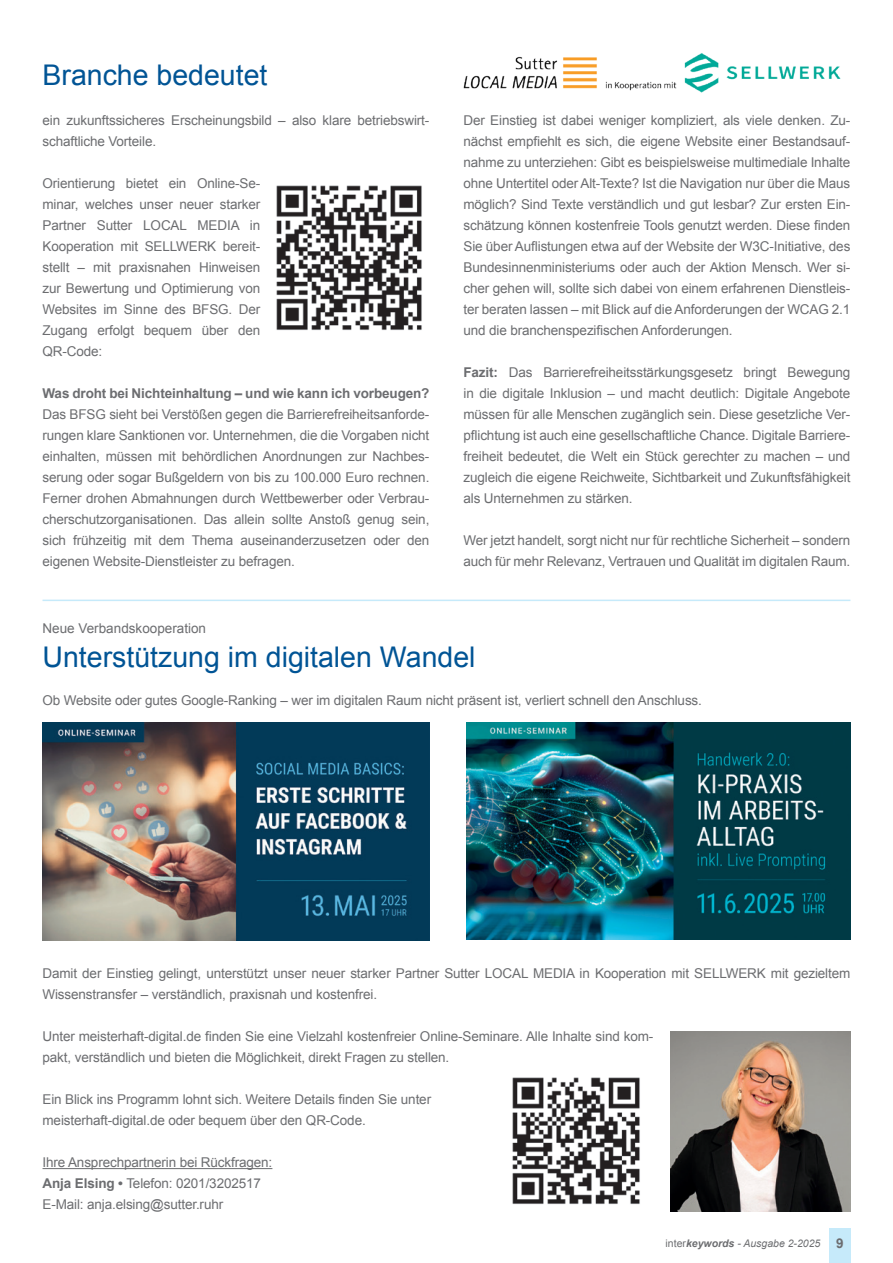
<style>
.page{position:relative;width:893px;height:1263px;background:#fff}
.page>*{position:absolute;margin:0;border:0;box-sizing:border-box;transform-origin:0 0}
.t1{font:28.5px "Arial";color:#005495}
.t2{font:13.5px/21px "Arial";letter-spacing:-.01em;color:#6c6d70}
.t3{font:700 13.5px "Arial";letter-spacing:-.01em;color:#6c6d70}
.t4{font:italic 10.5px "Arial";color:#6c6d70}
.s1{font-weight:700}
.s2{font-style:normal}
.s3{font-weight:700;font-style:normal;font-size:13.5px}
</style>
<div class="page">
<div style="left:829px;top:1228px;width:21px;height:35px;background:#c6eafa"></div>
<hr style="left:43px;top:1168px;width:229px;height:1px;background:#6c6d70">
<hr style="left:43px;top:600px;width:807px;height:1px;background:#c6eafa">
<img style="left:43px;top:723px;width:386px;height:217px">
<img style="left:466px;top:723px;width:384px;height:216px">
<img style="left:670px;top:1032px;width:180px;height:180px">
<img style="left:512px;top:1077px;width:128px;height:127px">
<img style="left:276px;top:185px;width:146px;height:145px">
<img style="left:463px;top:53px;width:378px;height:40px">
<p class="t1" style="left:43px;top:57px;width:226px">Branche bedeutet</p>
<p class="t2" style="left:43px;top:110px;width:388px">ein zukunftssicheres Erscheinungsbild – also klare betriebswirt&shy;schaftliche Vorteile.</p>
<p class="t2" style="left:43px;top:173px;width:219px;text-align:justify">Orientierung bietet ein Online-Se&shy;minar, welches unser neuer starker Partner Sutter LOCAL MEDIA in Kooperation mit SELLWERK bereit&shy;stellt – mit praxisnahen Hinweisen zur Bewertung und Optimierung von Websites im Sinne des BFSG. Der Zugang erfolgt bequem über den QR-Code:</p>
<p class="t3" style="left:43px;top:384px;width:389px">Was droht bei Nichteinhaltung – und wie kann ich vorbeugen?</p>
<p class="t2" style="left:43px;top:404px;width:388px;text-align:justify">Das BFSG sieht bei Verstößen gegen die Barrierefreiheitsanforde&shy;rungen klare Sanktionen vor. Unternehmen, die die Vorgaben nicht einhalten, müssen mit behördlichen Anordnungen zur Nachbes&shy;serung oder sogar Bußgeldern von bis zu 100.000 Euro rechnen.<br>Ferner drohen Abmahnungen durch Wettbewerber oder Verbrau&shy;cherschutzorganisationen. Das allein sollte Anstoß genug sein, sich frühzeitig mit dem Thema auseinanderzusetzen oder den eigenen Website-Dienstleister zu befragen.</p>
<p class="t2" style="left:463px;top:110px;width:388px;text-align:justify">Der Einstieg ist dabei weniger kompliziert, als viele denken. Zu&shy;nächst empfiehlt es sich, die eigene Website einer Bestandsauf&shy;nahme zu unterziehen: Gibt es beispielsweise multimediale Inhalte ohne Untertitel oder Alt-Texte? Ist die Navigation nur über die Maus möglich? Sind Texte verständlich und gut lesbar? Zur ersten Ein&shy;schätzung können kostenfreie Tools genutzt werden. Diese finden Sie über Auflistungen etwa auf der Website der W3C-Initiative, des Bundesinnenministeriums oder auch der Aktion Mensch. Wer si&shy;cher gehen will, sollte sich dabei von einem erfahrenen Dienstleis&shy;ter beraten lassen – mit Blick auf die Anforderungen der WCAG 2.1 und die branchenspezifischen Anforderungen.</p>
<p class="t2" style="left:463px;top:362px;width:388px;text-align:justify"><span class="s1">Fazit:</span> Das Barrierefreiheitsstärkungsgesetz bringt Bewegung in die digitale Inklusion – und macht deutlich: Digitale Angebote müssen für alle Menschen zugänglich sein. Diese gesetzliche Ver&shy;pflichtung ist auch eine gesellschaftliche Chance. Digitale Barriere&shy;freiheit bedeutet, die Welt ein Stück gerechter zu machen – und zugleich die eigene Reichweite, Sichtbarkeit und Zukunftsfähigkeit als Unternehmen zu stärken.</p>
<p class="t2" style="left:463px;top:530px;width:388px">Wer jetzt handelt, sorgt nicht nur für rechtliche Sicherheit – sondern auch für mehr Relevanz, Vertrauen und Qualität im digitalen Raum.</p>
<p class="t2" style="left:43px;top:618px;width:165px">Neue Verbandskooperation</p>
<p class="t1" style="left:43px;top:638px;width:434px">Unterstützung im digitalen Wandel</p>
<p class="t2" style="left:43px;top:690px;width:661px">Ob Website oder gutes Google-Ranking – wer im digitalen Raum nicht präsent ist, verliert schnell den Anschluss.</p>
<p class="t2" style="left:43px;top:963px;width:809px">Damit der Einstieg gelingt, unterstützt unser neuer starker Partner Sutter LOCAL MEDIA in Kooperation mit SELLWERK mit gezieltem<br>Wissenstransfer – verständlich, praxisnah und kostenfrei.</p>
<p class="t2" style="left:43px;top:1026px;width:612px">Unter meisterhaft-digital.de finden Sie eine Vielzahl kostenfreier Online-Seminare. Alle Inhalte sind kom&shy;pakt, verständlich und bieten die Möglichkeit, direkt Fragen zu stellen.</p>
<p class="t2" style="left:43px;top:1089px;width:390px">Ein Blick ins Programm lohnt sich. Weitere Details finden Sie unter</p>
<p class="t2" style="left:43px;top:1110px;width:325px">meisterhaft-digital.de oder bequem über den QR-Code.</p>
<p class="t2" style="left:43px;top:1152px;width:231px">Ihre Ansprechpartnerin bei Rückfragen:</p>
<p class="t2" style="left:43px;top:1173px;width:220px"><span class="s1">Anja Elsing •</span> Telefon: 0201/3202517</p>
<p class="t2" style="left:43px;top:1194px;width:182px">E-Mail: anja.elsing@sutter.ruhr</p>
<p class="t4" style="left:666px;top:1236px;width:179px"><span class="s2">inter</span><span class="s1">keywords</span> - Ausgabe 2-2025 <span class="s3">9</span></p>
</div>
